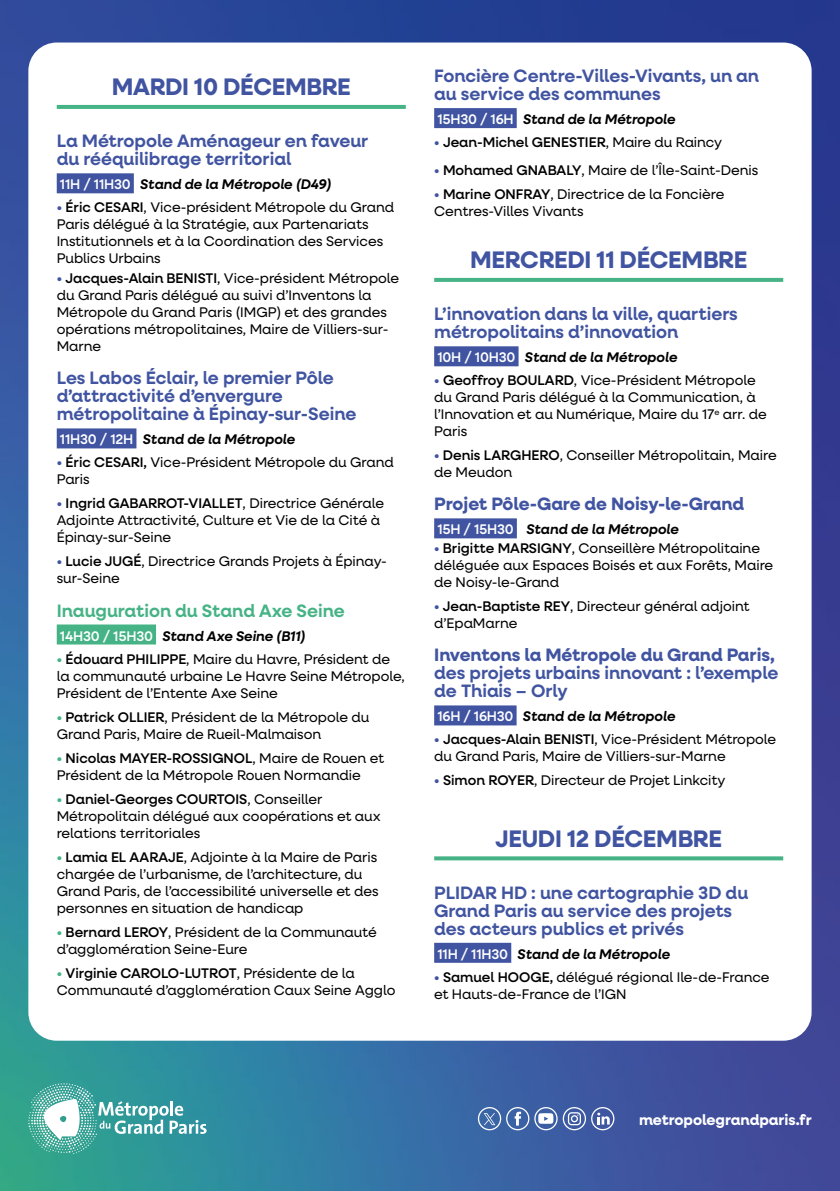
<style>
.page{position:relative;width:840px;height:1191px;background:#fff}
.page>*{position:absolute;margin:0;border:0;box-sizing:border-box;transform-origin:0 0}
.t1{font:700 24px "Neulis Neue";letter-spacing:-.01em;color:#4054a1}
.t2{font:600 18px/18px "Neulis Neue";color:#4054a1}
.t3{font:700 18px "Neulis Neue";color:#4054a1}
.t4{font:600 18px "Neulis Neue";color:#45b385}
.t5{font:700 15px "Neulis Neue";color:#fff}
.t6{font:14px/17px "Neulis Neue";color:#000}
.t7{font:italic 600 14px "Neulis Neue";color:#000}
.t8{font:500 14px "Neulis Neue";color:#000}
.s1{font-weight:500;font-style:normal;color:#fff}
.s2{font-weight:900;color:#4054a1}
.s3{font-weight:500}
.s4{font-weight:900;color:#45b385}
.s5{font-weight:400}
</style>
<div class="page">
<img style="left:0;top:0;width:839px;height:1191px">
<div style="left:28px;top:43px;width:783px;height:997px;background:#fff;border-radius:28px"></div>
<svg style="left:477px;top:1107px;width:137px;height:23px;background:#6e87ba"></svg>
<div style="left:57px;top:173px;width:77px;height:20px;background:#4054a1"></div>
<div style="left:57px;top:428px;width:79px;height:20px;background:#4054a1"></div>
<div style="left:57px;top:624px;width:99px;height:20px;background:#45b385"></div>
<svg style="left:57px;top:105px;width:348px;height:4px"></svg>
<svg style="left:434px;top:278px;width:348px;height:4px"></svg>
<svg style="left:434px;top:856px;width:348px;height:4px"></svg>
<div style="left:434px;top:346px;width:84px;height:20px;background:#4054a1"></div>
<div style="left:434px;top:518px;width:82px;height:20px;background:#4054a1"></div>
<div style="left:434px;top:705px;width:82px;height:20px;background:#4054a1"></div>
<svg style="left:28px;top:1083px;width:178px;height:71px;background:#5cafad"></svg>
<div style="left:434px;top:942px;width:77px;height:20px;background:#4054a1"></div>
<div style="left:434px;top:108px;width:82px;height:20px;background:#4054a1"></div>
<h1 class="t1" style="left:112px;top:70px;width:240px">MARDI 10 DÉCEMBRE</h1>
<p class="t2" style="left:57px;top:131px;width:313px">La Métropole Aménageur en faveur du rééquilibrage territorial</p>
<p class="t7" style="left:60px;top:174px;width:273px"><span class="s1">11H / 11H30</span> Stand de la Métropole (D49)</p>
<p class="t6" style="left:57px;top:198px;width:338px"><span class="s2">•</span> <span class="s3">Éric CESARI</span>, Vice-président Métropole du Grand Paris délégué à la Stratégie, aux Partenariats Institutionnels et à la Coordination des Services Publics Urbains</p>
<p class="t6" style="left:57px;top:269px;width:344px"><span class="s2">•</span> <span class="s3">Jacques-Alain BENISTI</span>, Vice-président Métropole du Grand Paris délégué au suivi d’Inventons la Métropole du Grand Paris (IMGP) et des grandes opérations métropolitaines, Maire de Villiers-sur-Marne</p>
<p class="t2" style="left:57px;top:368px;width:301px">Les Labos Éclair, le premier Pôle d’attractivité d’envergure métropolitaine à Épinay-sur-Seine</p>
<p class="t7" style="left:60px;top:429px;width:237px"><span class="s1">11H30 / 12H</span> Stand de la Métropole</p>
<p class="t6" style="left:57px;top:453px;width:338px"><span class="s2">•</span> <span class="s3">Éric CESARI,</span> Vice-Président Métropole du Grand<br>Paris</p>
<p class="t6" style="left:57px;top:494px;width:329px"><span class="s2">•</span> <span class="s3">Ingrid GABARROT-VIALLET</span>, Directrice Générale<br>Adjointe Attractivité, Culture et Vie de la Cité à<br>Épinay-sur-Seine</p>
<p class="t6" style="left:57px;top:552px;width:331px"><span class="s2">•</span> <span class="s3">Lucie JUGÉ</span>, Directrice Grands Projets à Épinay&shy;sur-Seine</p>
<p class="t4" style="left:57px;top:597px;width:289px">Inauguration du Stand Axe Seine</p>
<p class="t7" style="left:60px;top:625px;width:247px"><span class="s1">14H30 / 15H30</span> Stand Axe Seine (B11)</p>
<p class="t6" style="left:57px;top:649px;width:349px"><span class="s4">•</span> <span class="s3">Édouard PHILIPPE</span>, Maire du Havre, Président de la communauté urbaine Le Havre Seine Métropole,<br>Président de l’Entente Axe Seine</p>
<p class="t6" style="left:57px;top:707px;width:314px"><span class="s4">•</span> <span class="s3">Patrick OLLIER</span>, Président de la Métropole du<br>Grand Paris, Maire de Rueil-Malmaison</p>
<p class="t6" style="left:57px;top:748px;width:328px"><span class="s4">•</span> <span class="s3">Nicolas MAYER-ROSSIGNOL</span>, Maire de Rouen et<br>Président de la Métropole Rouen Normandie</p>
<p class="t6" style="left:57px;top:789px;width:325px"><span class="s4">•</span> <span class="s3">Daniel-Georges COURTOIS</span>, Conseiller<br>Métropolitain délégué aux coopérations et aux relations territoriales</p>
<p class="t6" style="left:57px;top:847px;width:323px"><span class="s4">•</span> <span class="s3">Lamia EL AARAJE</span>, Adjointe à la Maire de Paris chargée de l’urbanisme, de l’architecture, du Grand Paris, de l’accessibilité universelle et des personnes en situation de handicap</p>
<p class="t6" style="left:57px;top:922px;width:321px"><span class="s4">•</span> <span class="s3">Bernard LEROY</span>, Président de la Communauté d’agglomération Seine-Eure</p>
<p class="t6" style="left:57px;top:963px;width:340px"><span class="s4">•</span> <span class="s3">Virginie CAROLO-LUTROT</span>, Présidente de la<br>Communauté d’agglomération Caux Seine Agglo</p>
<p class="t2" style="left:434px;top:66px;width:326px">Foncière Centre-Villes-Vivants, un an au service des communes</p>
<p class="t7" style="left:437px;top:109px;width:240px"><span class="s1">15H30 / 16H</span> Stand de la Métropole</p>
<p class="t8" style="left:434px;top:132px;width:289px"><span class="s2">•</span> Jean-Michel GENESTIER<span class="s5">, Maire du Raincy</span></p>
<p class="t6" style="left:434px;top:161px;width:325px"><span class="s2">•</span> <span class="s3">Mohamed GNABALY</span>, Maire de l’Île-Saint-Denis</p>
<p class="t6" style="left:434px;top:185px;width:291px"><span class="s2">•</span> <span class="s3">Marine ONFRAY</span>, Directrice de la Foncière<br>Centres-Villes Vivants</p>
<h1 class="t1" style="left:470px;top:243px;width:278px">MERCREDI 11 DÉCEMBRE</h1>
<p class="t2" style="left:434px;top:304px;width:305px">L’innovation dans la ville, quartiers métropolitains d’innovation</p>
<p class="t7" style="left:437px;top:347px;width:241px"><span class="s1">10H / 10H30</span> Stand de la Métropole</p>
<p class="t6" style="left:434px;top:371px;width:334px"><span class="s2">•</span> <span class="s3">Geoffroy BOULARD</span>, Vice-Président Métropole du Grand Paris délégué à la Communication, à l’Innovation et au Numérique, Maire du 17<sup>e</sup> arr. de Paris</p>
<p class="t6" style="left:434px;top:446px;width:344px"><span class="s2">•</span> <span class="s3">Denis LARGHERO</span>, Conseiller Métropolitain, Maire de Meudon</p>
<p class="t3" style="left:434px;top:491px;width:311px">Projet Pôle-Gare de Noisy-le-Grand</p>
<p class="t7" style="left:437px;top:519px;width:243px"><span class="s1">15H / 15H30</span> Stand de la Métropole</p>
<p class="t6" style="left:434px;top:539px;width:340px"><span class="s2">•</span> <span class="s3">Brigitte MARSIGNY</span>, Conseillère Métropolitaine déléguée aux Espaces Boisés et aux Forêts, Maire de Noisy-le-Grand</p>
<p class="t6" style="left:434px;top:597px;width:317px"><span class="s2">•</span> <span class="s3">Jean-Baptiste REY</span>, Directeur général adjoint d’EpaMarne</p>
<p class="t3" style="left:434px;top:642px;width:342px">Inventons la Métropole du Grand Paris,</p>
<p class="t2" style="left:434px;top:663px;width:346px">des projets urbains innovant : l’exemple de Thiais – Orly</p>
<p class="t7" style="left:437px;top:706px;width:239px"><span class="s1">16H / 16H30</span> Stand de la Métropole</p>
<p class="t6" style="left:434px;top:730px;width:343px"><span class="s2">•</span> <span class="s3">Jacques-Alain BENISTI</span>, Vice-Président Métropole du Grand Paris, Maire de Villiers-sur-Marne</p>
<p class="t6" style="left:434px;top:771px;width:293px"><span class="s2">•</span> <span class="s3">Simon ROYER</span>, Directeur de Projet Linkcity</p>
<h1 class="t1" style="left:495px;top:821px;width:228px">JEUDI 12 DÉCEMBRE</h1>
<p class="t2" style="left:434px;top:883px;width:315px">PLIDAR HD : une cartographie 3D du<br>Grand Paris au service des projets des acteurs publics et privés</p>
<p class="t7" style="left:437px;top:943px;width:234px"><span class="s1">11H / 11H30</span> Stand de la Métropole</p>
<p class="t6" style="left:434px;top:967px;width:337px"><span class="s2">•</span> <span class="s3">Samuel HOOGE,</span> délégué régional Ile-de-France et Hauts-de-France de l’IGN</p>
<p class="t5" style="left:638px;top:1108px;width:174px">metropolegrandparis.fr</p>
</div>
